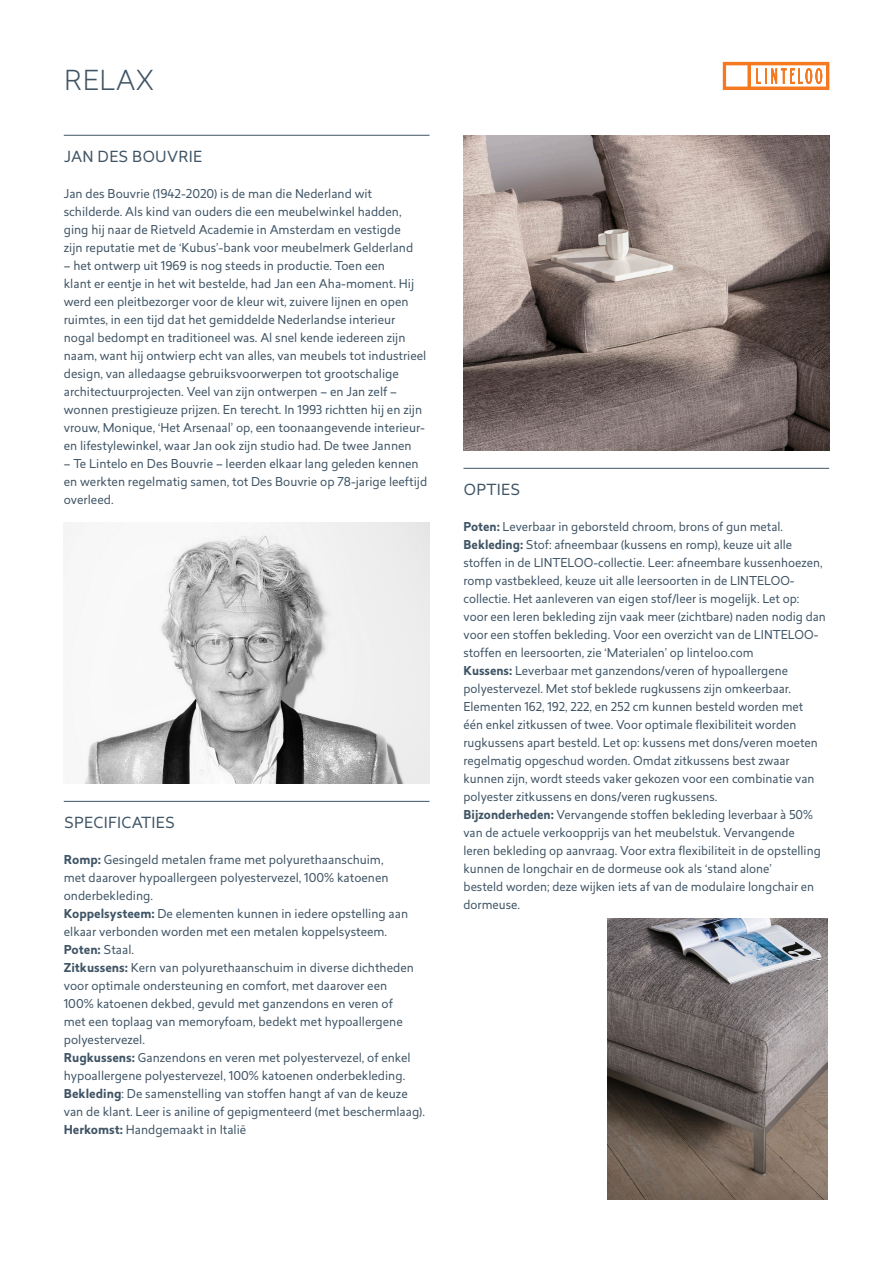
<style>
.page{position:relative;width:893px;height:1263px;background:#fff}
.page>*{position:absolute;margin:0;border:0;box-sizing:border-box;transform-origin:0 0}
.t1{font:300 27px "Revisal";letter-spacing:.02em;color:#3f5465}
.kop{font:15px "Revisal";letter-spacing:.02em;color:#3f5465}
.platte_tekst{font:12px/18px "Revisal";color:#3f5465}
.platte_tekst-2{font:700 12px "Revisal";color:#3f5465}
.s1{font-weight:700}
.s2{font-weight:400}
</style>
<div class="page">
<svg style="left:723px;top:62px;width:106px;height:28px"></svg>
<hr style="left:64px;top:135px;width:365px;height:1px;background:#3f5465">
<hr style="left:64px;top:801px;width:365px;height:1px;background:#3f5465">
<img style="left:64px;top:523px;width:365px;height:261px">
<hr style="left:463px;top:468px;width:366px;height:1px;background:#3f5465">
<img style="left:463px;top:135px;width:366px;height:315px">
<img style="left:608px;top:918px;width:219px;height:281px">
<p class="t1" style="left:64px;top:62px;width:91px">RELAX</p>
<p class="kop" style="left:64px;top:146px;width:140px">JAN DES BOUVRIE</p>
<p class="platte_tekst" style="left:64px;top:184px;width:351px">Jan des Bouvrie (1942-2020) is de man die Nederland wit schilderde. Als kind van ouders die een meubelwinkel hadden, ging hij naar de Rietveld Academie in Amsterdam en vestigde zijn reputatie met de ‘Kubus’-bank voor meubelmerk Gelderland</p>
<p class="platte_tekst" style="left:64px;top:256px;width:364px">– het ontwerp uit 1969 is nog steeds in productie. Toen een<br>klant er eentje in het wit bestelde, had Jan een Aha-moment. Hij werd een pleitbezorger voor de kleur wit, zuivere lijnen en open ruimtes, in een tijd dat het gemiddelde Nederlandse interieur nogal bedompt en traditioneel was. Al snel kende iedereen zijn naam, want hij ontwierp echt van alles, van meubels tot industrieel design, van alledaagse gebruiksvoorwerpen tot grootschalige architectuurprojecten. Veel van zijn ontwerpen – en Jan zelf – wonnen prestigieuze prijzen. En terecht. In 1993 richtten hij en zijn vrouw, Monique, ‘Het Arsenaal’ op, een toonaangevende interieur&shy;en lifestylewinkel, waar Jan ook zijn studio had. De twee Jannen</p>
<p class="platte_tekst" style="left:64px;top:454px;width:365px">– Te Lintelo en Des Bouvrie – leerden elkaar lang geleden kennen en werkten regelmatig samen, tot Des Bouvrie op 78-jarige leeftijd overleed.</p>
<p class="kop" style="left:64px;top:812px;width:112px">SPECIFICATIES</p>
<p class="platte_tekst" style="left:64px;top:850px;width:326px"><span class="s1">Romp:</span> Gesingeld metalen frame met polyurethaanschuim, met daarover hypoallergeen polyestervezel, 100% katoenen onderbekleding.</p>
<p class="platte_tekst" style="left:64px;top:904px;width:346px"><span class="s1">Koppelsysteem:</span> De elementen kunnen in iedere opstelling aan elkaar verbonden worden met een metalen koppelsysteem.</p>
<p class="platte_tekst-2" style="left:64px;top:941px;width:72px">Poten: <span class="s2">Staal.</span></p>
<p class="platte_tekst" style="left:64px;top:958px;width:352px"><span class="s1">Zitkussens:</span> Kern van polyurethaanschuim in diverse dichtheden voor optimale ondersteuning en comfort, met daarover een 100% katoenen dekbed, gevuld met ganzendons en veren of met een toplaag van memoryfoam, bedekt met hypoallergene polyestervezel.</p>
<p class="platte_tekst" style="left:64px;top:1048px;width:348px"><span class="s1">Rugkussens:</span> Ganzendons en veren met polyestervezel, of enkel hypoallergene polyestervezel, 100% katoenen onderbekleding.</p>
<p class="platte_tekst" style="left:64px;top:1084px;width:363px"><span class="s1">Bekleding</span>: De samenstelling van stoffen hangt af van de keuze van de klant. Leer is aniline of gepigmenteerd (met beschermlaag).</p>
<p class="platte_tekst" style="left:64px;top:1120px;width:184px"><span class="s1">Herkomst:</span> Handgemaakt in Italië</p>
<p class="kop" style="left:464px;top:479px;width:58px">OPTIES</p>
<p class="platte_tekst" style="left:463px;top:517px;width:321px"><span class="s1">Poten:</span> Leverbaar in geborsteld chroom, brons of gun metal.</p>
<p class="platte_tekst" style="left:463px;top:535px;width:364px"><span class="s1">Bekleding:</span> Stof: afneembaar (kussens en romp), keuze uit alle stoffen in de LINTELOO-collectie. Leer: afneembare kussenhoezen, romp vastbekleed, keuze uit alle leersoorten in de LINTELOO&shy;collectie. Het aanleveren van eigen stof/leer is mogelijk. Let op: voor een leren bekleding zijn vaak meer (zichtbare) naden nodig dan voor een stoffen bekleding. Voor een overzicht van de LINTELOO&shy;stoffen en leersoorten, zie ‘Materialen’ op linteloo.com</p>
<p class="platte_tekst" style="left:463px;top:661px;width:356px"><span class="s1">Kussens:</span> Leverbaar met ganzendons/veren of hypoallergene polyestervezel. Met stof beklede rugkussens zijn omkeerbaar.<br>Elementen 162, 192, 222, en 252 cm kunnen besteld worden met één enkel zitkussen of twee. Voor optimale flexibiliteit worden rugkussens apart besteld. Let op: kussens met dons/veren moeten regelmatig opgeschud worden. Omdat zitkussens best zwaar kunnen zijn, wordt steeds vaker gekozen voor een combinatie van polyester zitkussens en dons/veren rugkussens.</p>
<p class="platte_tekst" style="left:463px;top:805px;width:359px"><span class="s1">Bijzonderheden:</span> Vervangende stoffen bekleding leverbaar à 50% van de actuele verkoopprijs van het meubelstuk. Vervangende leren bekleding op aanvraag. Voor extra flexibiliteit in de opstelling kunnen de longchair en de dormeuse ook als ‘stand alone’<br>besteld worden; deze wijken iets af van de modulaire longchair en dormeuse.</p>
</div>
